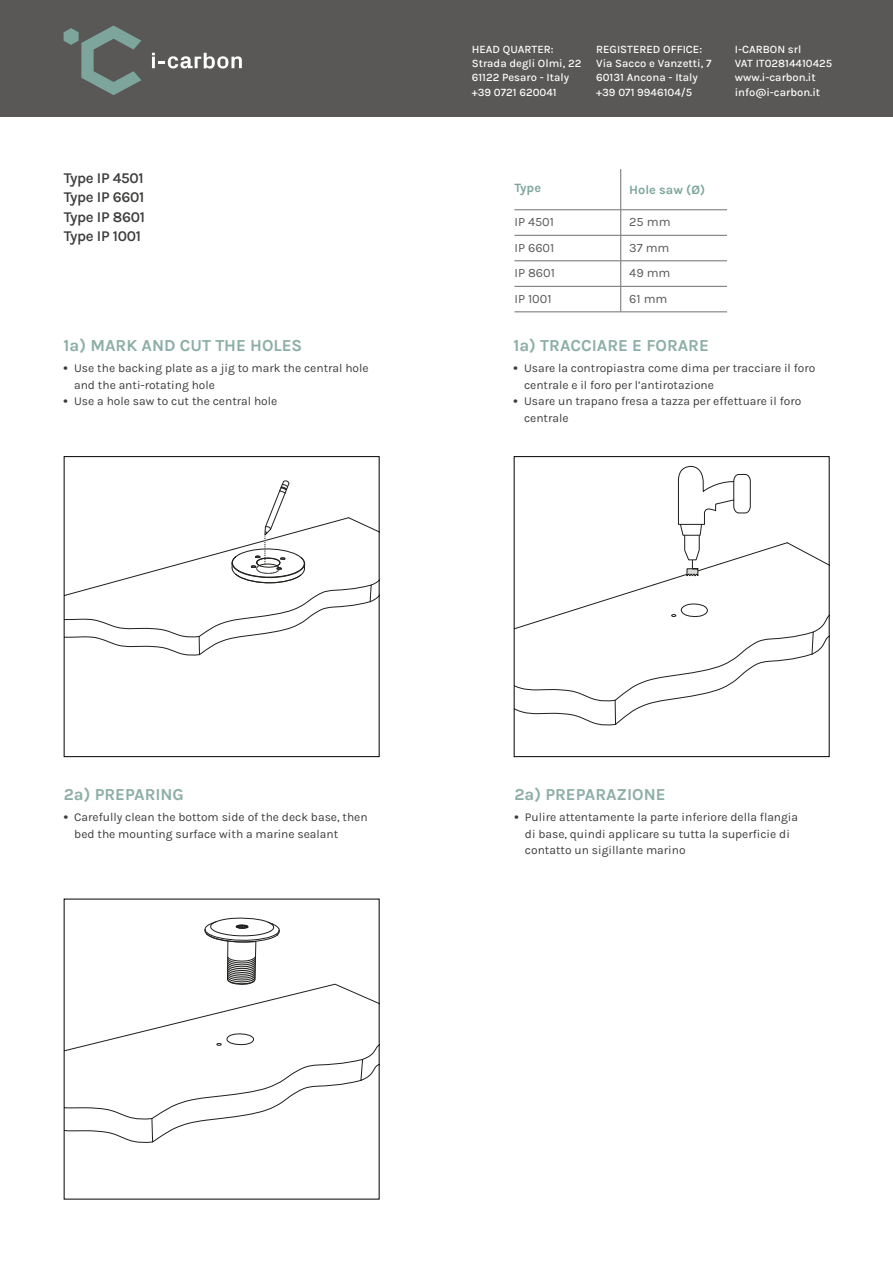
<style>
.page{position:relative;width:893px;height:1263px;background:#fff}
.page>*{position:absolute;margin:0;border:0;box-sizing:border-box;transform-origin:0 0}
.t1{font:700 16.8px "Karla";color:#8caea6}
.t2{font:600 15px/19.5px "Karla";letter-spacing:-.02em;color:#3c3c3b;text-align:justify}
.t3{font:12.75px "Karla";color:#595857}
.t4{font:700 12.75px "Karla";color:#7da59c}
.t5{font:12px/16.5px "Karla";color:#3c3c3b}
.t6{font:500 11.25px/14.2px "Karla";color:#fff}
.s1{font-weight:700}
</style>
<div class="page">
<div style="left:0;top:0;width:893px;height:117px;background:#595857"></div>
<svg style="left:64px;top:26px;width:77px;height:69px"></svg>
<svg style="left:152px;top:53px;width:90px;height:16px"></svg>
<svg style="left:514px;top:169px;width:213px;height:143px"></svg>
<hr style="left:514px;top:210px;width:107px;height:1px;background:#706f6f">
<hr style="left:621px;top:210px;width:106px;height:1px;background:#706f6f">
<hr style="left:514px;top:235px;width:107px;height:1px;background:#706f6f">
<hr style="left:621px;top:235px;width:106px;height:1px;background:#706f6f">
<hr style="left:514px;top:261px;width:107px;height:1px;background:#706f6f">
<hr style="left:621px;top:261px;width:106px;height:1px;background:#706f6f">
<hr style="left:514px;top:286px;width:107px;height:1px;background:#706f6f">
<hr style="left:621px;top:286px;width:106px;height:1px;background:#706f6f">
<hr style="left:514px;top:312px;width:107px;height:1px;background:#706f6f">
<hr style="left:621px;top:312px;width:106px;height:1px;background:#706f6f">
<svg style="left:66px;top:480px;width:311px;height:176px"></svg>
<div style="left:64px;top:456px;width:315px;height:301px;border:1px solid #000"></div>
<svg style="left:66px;top:917px;width:311px;height:226px"></svg>
<svg style="left:516px;top:466px;width:311px;height:260px"></svg>
<div style="left:514px;top:456px;width:315px;height:301px;border:1px solid #000"></div>
<p class="t2" style="left:64px;top:168px;width:83px">Type IP 4501<br>Type IP 6601<br>Type IP 8601<br>Type IP 1001</p>
<h1 class="t1" style="left:64px;top:335px;width:240px">1a) MARK AND CUT THE HOLES</h1>
<p class="t5" style="left:74px;top:360px;width:296px;text-indent:-10px"><span class="s1">•</span> Use the backing plate as a jig to mark the central hole and the anti-rotating hole</p>
<p class="t5" style="left:64px;top:393px;width:215px"><span class="s1">•</span> Use a hole saw to cut the central hole</p>
<p class="t6" style="left:472px;top:42px;width:111px">HEAD QUARTER:<br>Strada degli Olmi, 22<br>61122 Pesaro - Italy +39 0721 620041</p>
<p class="t6" style="left:735px;top:42px;width:99px">I-CARBON srl<br>VAT IT02814410425 www.i-carbon.it info@i-carbon.it</p>
<p class="t6" style="left:596px;top:42px;width:117px">REGISTERED OFFICE:<br>Via Sacco e Vanzetti, 7<br>60131 Ancona - Italy +39 071 9946104/5</p>
<p class="t4" style="left:514px;top:179px;width:28px">Type</p>
<p class="t4" style="left:629px;top:182px;width:77px">Hole saw (Ø)</p>
<p class="t3" style="left:514px;top:214px;width:41px">IP 4501</p>
<p class="t3" style="left:629px;top:214px;width:43px">25 mm</p>
<p class="t3" style="left:514px;top:239px;width:41px">IP 6601</p>
<p class="t3" style="left:629px;top:239px;width:42px">37 mm</p>
<p class="t3" style="left:514px;top:265px;width:42px">IP 8601</p>
<p class="t3" style="left:629px;top:265px;width:43px">49 mm</p>
<p class="t3" style="left:514px;top:290px;width:39px">IP 1001</p>
<p class="t3" style="left:629px;top:290px;width:40px">61 mm</p>
<h1 class="t1" style="left:513px;top:335px;width:197px">1a) TRACCIARE E FORARE</h1>
<p class="t5" style="left:524px;top:360px;width:293px;text-indent:-10px"><span class="s1">•</span> Usare la contropiastra come dima per tracciare il foro centrale e il foro per l’antirotazione</p>
<p class="t5" style="left:524px;top:393px;width:279px;text-indent:-10px"><span class="s1">•</span> Usare un trapano fresa a tazza per effettuare il foro centrale</p>
<h1 class="t1" style="left:64px;top:784px;width:122px">2a) PREPARING</h1>
<p class="t5" style="left:74px;top:809px;width:295px;text-indent:-10px"><span class="s1">•</span> Carefully clean the bottom side of the deck base, then bed the mounting surface with a marine sealant</p>
<h1 class="t1" style="left:514px;top:784px;width:153px">2a) PREPARAZIONE</h1>
<p class="t5" style="left:525px;top:809px;width:275px;text-indent:-10px"><span class="s1">•</span> Pulire attentamente la parte inferiore della flangia di base, quindi applicare su tutta la superficie di contatto un sigillante marino</p>
</div>
